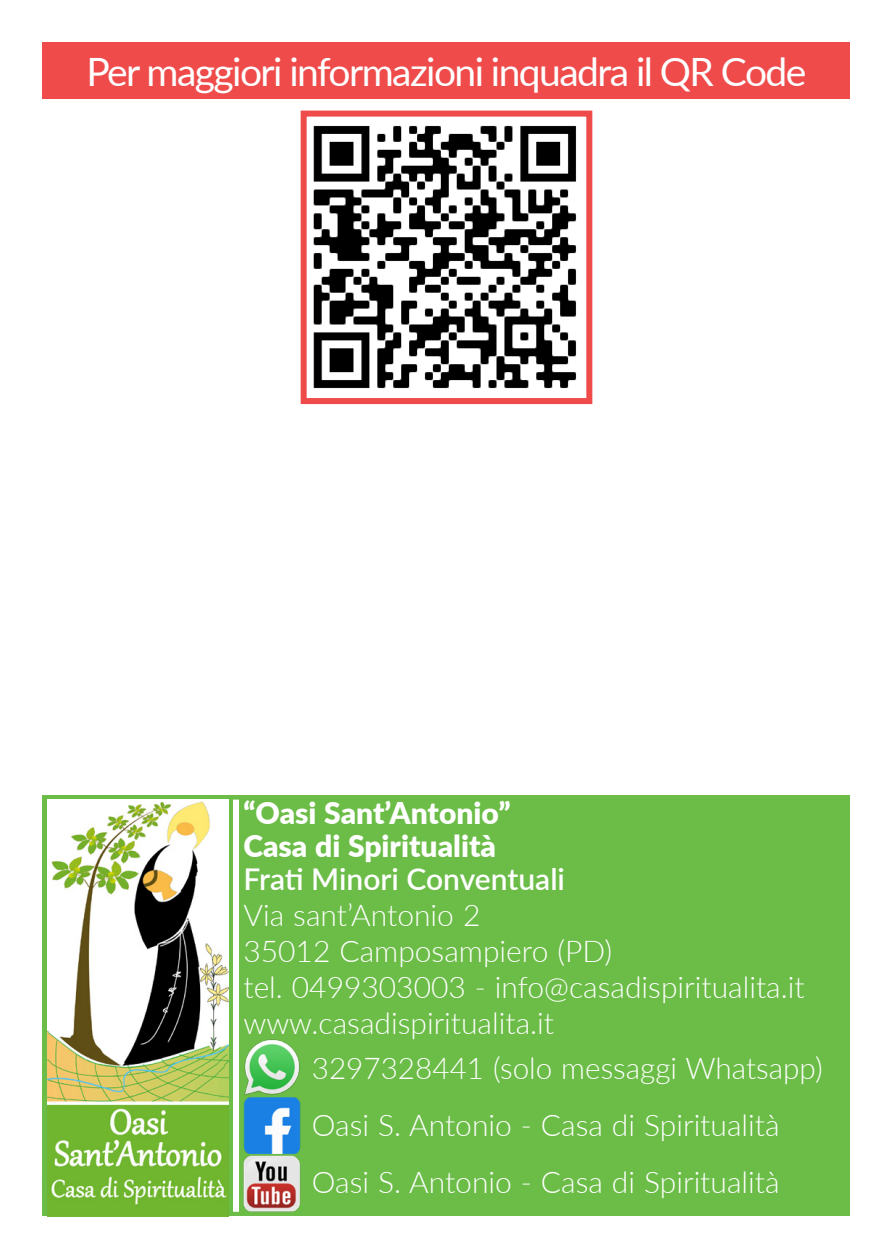
<style>
.page{position:relative;width:893px;height:1259px;background:#fff}
.page>*{position:absolute;margin:0;border:0;box-sizing:border-box;transform-origin:0 0}
.Text_Area_White{font:39px "Lato";letter-spacing:-.04em;color:#fff}
.Body_Text{font:300 30px/36px "Lato";color:#fff}
.Body_Text-2{font:900 30px "Lato";color:#fff}
.t1{font:600 30px "Lato";color:#fff}
</style>
<div class="page">
<div style="left:43px;top:795px;width:807px;height:421px;background:#6bbd47"></div>
<img style="left:244px;top:1097px;width:56px;height:56px">
<img style="left:244px;top:1155px;width:56px;height:56px">
<img style="left:47px;top:799px;width:181px;height:417px">
<img style="left:244px;top:1039px;width:56px;height:56px">
<div style="left:43px;top:43px;width:807px;height:56px;background:#ef4b4b"></div>
<div style="left:233px;top:799px;width:6px;height:412px;background:#fff"></div>
<img style="left:313px;top:125px;width:263px;height:264px">
<div style="left:301px;top:111px;width:291px;height:293px;border:6px solid #ef4b4b"></div>
<p class="Text_Area_White" style="left:86px;top:44px;width:721px">Per maggiori informazioni inquadra il QR Code</p>
<p class="Body_Text-2" style="left:243px;top:790px;width:269px">“Oasi Sant’Antonio”</p>
<p class="Body_Text-2" style="left:243px;top:823px;width:254px">Casa di Spiritualità</p>
<p class="t1" style="left:243px;top:857px;width:323px">Frati Minori Conventuali</p>
<p class="Body_Text" style="left:243px;top:896px;width:238px">Via sant’Antonio 2</p>
<p class="Body_Text" style="left:243px;top:932px;width:370px">35012 Camposampiero (PD)</p>
<p class="Body_Text" style="left:243px;top:968px;width:563px">tel. 0499303003 - info@casadispiritualita.it www.casadispiritualita.it</p>
<p class="Body_Text" style="left:312px;top:1049px;width:512px">3297328441 (solo messaggi Whatsapp)</p>
<p class="Body_Text" style="left:312px;top:1106px;width:469px">Oasi S. Antonio - Casa di Spiritualità</p>
<p class="Body_Text" style="left:312px;top:1163px;width:469px">Oasi S. Antonio - Casa di Spiritualità</p>
</div>
